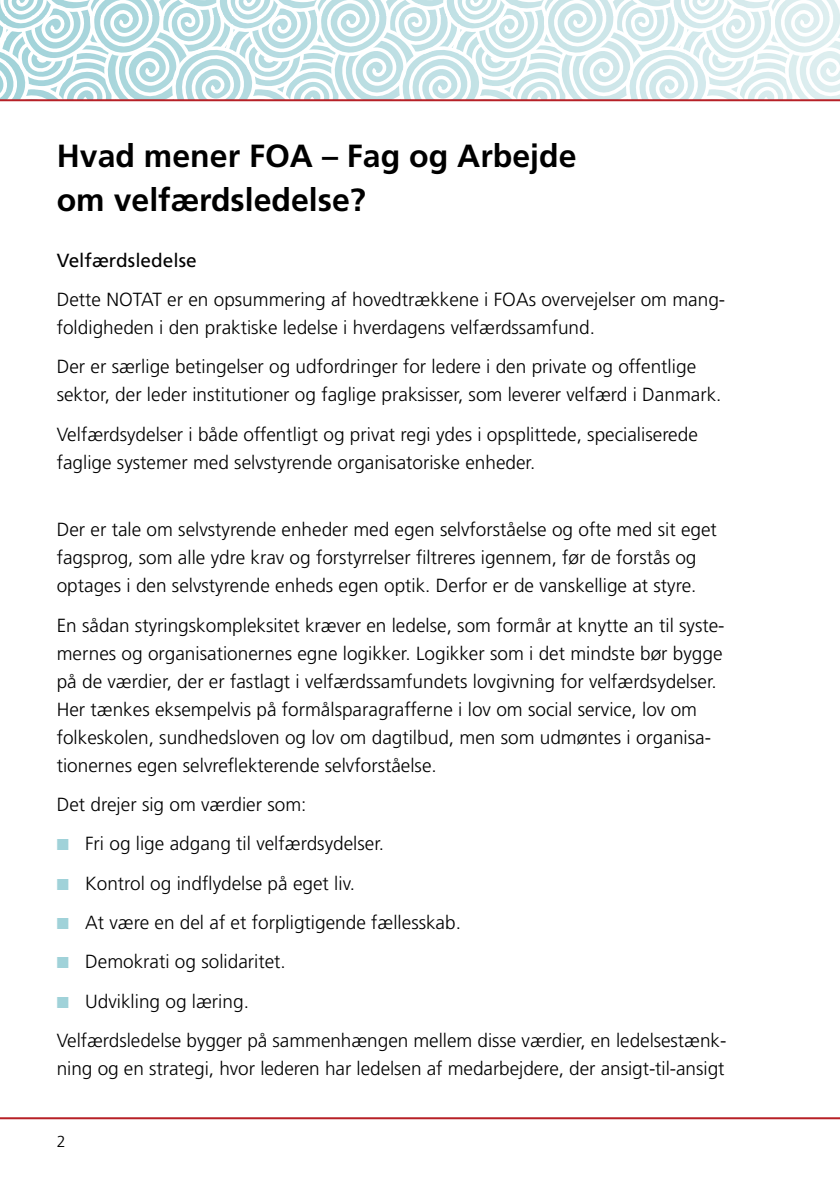
<style>
.page{position:relative;width:840px;height:1191px;background:#fff}
.page>*{position:absolute;margin:0;border:0;box-sizing:border-box;transform-origin:0 0}
.t1{font:700 32px/44px "Frutiger";color:#000}
.t2{font:300 19px/28px "Frutiger";color:#000}
.t3{font:19px "Frutiger";color:#000}
.t4{font:300 16px "Frutiger";color:#000}
.s1{color:#a0d2d9}
</style>
<div class="page">
<svg style="left:0;top:0;width:839px;height:99px"></svg>
<hr style="left:0;top:1117px;width:839px;height:2px;background:#b72026">
<hr style="left:0;top:99px;width:839px;height:2px;background:#b72026">
<h1 class="t1" style="left:57px;top:133px;width:521px">Hvad mener FOA – Fag og Arbejde om velfærdsledelse?</h1>
<p class="t3" style="left:57px;top:249px;width:141px">Velfærdsledelse</p>
<p class="t2" style="left:57px;top:285px;width:669px">Dette NOTAT er en opsummering af hovedtrækkene i FOAs overvejelser om mang&shy;foldigheden i den praktiske ledelse i hverdagens velfærdssamfund.</p>
<p class="t2" style="left:57px;top:353px;width:666px">Der er særlige betingelser og udfordringer for ledere i den private og offentlige sektor, der leder institutioner og faglige praksisser, som leverer velfærd i Danmark.</p>
<p class="t2" style="left:57px;top:420px;width:642px">Velfærdsydelser i både offentligt og privat regi ydes i opsplittede, specialiserede faglige systemer med selvstyrende organisatoriske enheder.</p>
<p class="t2" style="left:57px;top:515px;width:661px">Der er tale om selvstyrende enheder med egen selvforståelse og ofte med sit eget fagsprog, som alle ydre krav og forstyrrelser filtreres igennem, før de forstås og optages i den selvstyrende enheds egen optik. Derfor er de vanskellige at styre.</p>
<p class="t2" style="left:57px;top:611px;width:669px">En sådan styringskompleksitet kræver en ledelse, som formår at knytte an til syste&shy;mernes og organisationernes egne logikker. Logikker som i det mindste bør bygge på de værdier, der er fastlagt i velfærdssamfundets lovgivning for velfærdsydelser.<br>Her tænkes eksempelvis på formålsparagrafferne i lov om social service, lov om folkeskolen, sundhedsloven og lov om dagtilbud, men som udmøntes i organisa&shy;tionernes egen selvreflekterende selvforståelse.</p>
<p class="t2" style="left:57px;top:790px;width:251px">Det drejer sig om værdier som:</p>
<p class="t2" style="left:57px;top:829px;width:329px"><span class="s1">■</span> Fri og lige adgang til velfærdsydelser.</p>
<p class="t2" style="left:57px;top:869px;width:299px"><span class="s1">■</span> Kontrol og indflydelse på eget liv.</p>
<p class="t2" style="left:57px;top:908px;width:405px"><span class="s1">■</span> At være en del af et forpligtigende fællesskab.</p>
<p class="t2" style="left:57px;top:947px;width:230px"><span class="s1">■</span> Demokrati og solidaritet.</p>
<p class="t2" style="left:57px;top:981px;width:670px;line-height:39.4px"><span class="s1">■</span> Udvikling og læring.<br>Velfærdsledelse bygger på sammenhængen mellem disse værdier, en ledelsestænk-</p>
<p class="t2" style="left:57px;top:1054px;width:669px">ning og en strategi, hvor lederen har ledelsen af medarbejdere, der ansigt-til-ansigt</p>
<p class="t4" style="left:57px;top:1132px;width:10px">2</p>
</div>
